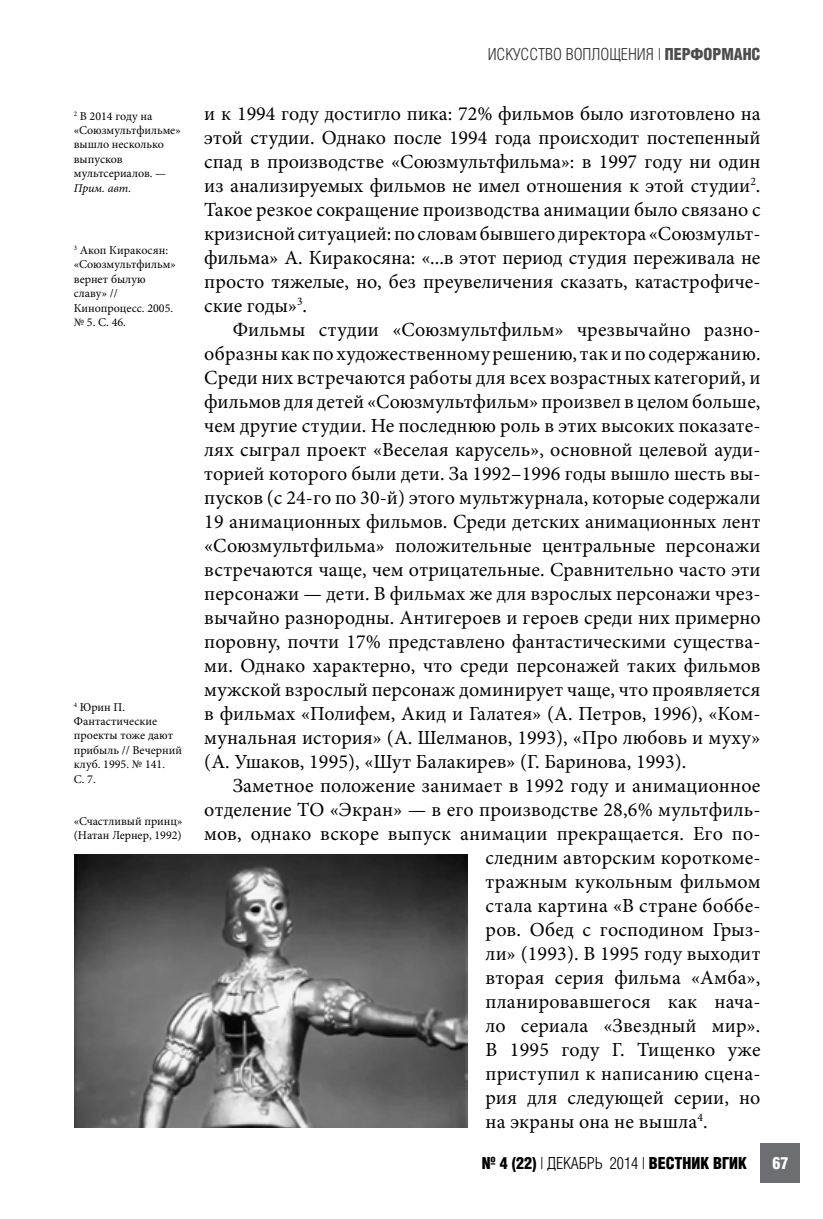
<style>
.page{position:relative;width:823px;height:1219px;background:#fff}
.page>*{position:absolute;margin:0;border:0;box-sizing:border-box;transform-origin:0 0}
.t1{font:20px/24px "Minion Pro";letter-spacing:.01em;color:#000;text-align:justify}
.t2{font:700 16px "AG Letterica Cond L";color:#000}
.t3{font:16px "AG Letterica Cond L";color:#333}
.t4{font:700 16px "AG Letterica Cond L";color:#fff}
.t5{font:12px/14.4px "Minion Pro";color:#000}
.t6{font:italic 12px "Minion Pro";color:#000}
.s1{font-weight:700;color:#4d4d4d}
.s2{font-weight:400}
</style>
<div class="page">
<div style="left:760px;top:1143px;width:39px;height:40px;background:#6d6e71"></div>
<img style="left:74px;top:854px;width:393px;height:274px">
<p class="t5" style="left:74px;top:109px;width:108px"><sup>2</sup> В 2014 году на «Союзмультфильме» вышло несколько выпусков мультсериалов. —</p>
<p class="t6" style="left:74px;top:180px;width:59px">Прим. авт.</p>
<p class="t5" style="left:74px;top:243px;width:103px"><sup>3</sup> Акоп Киракосян: «Союзмультфильм» вернет былую славу» //<br>Кинопроцесс. 2005. № 5. C. 46.</p>
<p class="t5" style="left:74px;top:700px;width:110px"><sup>4</sup> Юрин П.<br>Фантастические проекты тоже дают прибыль // Вечерний клуб. 1995. № 141.<br>С. 7.</p>
<p class="t5" style="left:74px;top:814px;width:110px">«Счастливый принц» (Натан Лернер, 1992)</p>
<p class="t3" style="left:487px;top:44px;width:274px">ИСКУССТВО ВОПЛОЩЕНИЯ | <span class="s1">ПЕРФОРМАНС</span></p>
<p class="t1" style="left:204px;top:102px;width:557px">и к 1994 году достигло пика: 72% фильмов было изготовлено на этой студии. Однако после 1994 года происходит постепенный спад в производстве «Союзмультфильма»: в 1997 году ни один из анализируемых фильмов не имел отношения к этой студии<sup>2</sup>.<br>Такое резкое сокращение производства анимации было связано с кризисной ситуацией: по словам бывшего директора «Союзмульт&shy;фильма» А. Киракосяна: «...в этот период студия переживала не просто тяжелые, но, без преувеличения сказать, катастрофиче&shy;ские годы»<sup>3</sup>.</p>
<p class="t1" style="left:204px;top:318px;width:557px;text-indent:28px">Фильмы студии «Союзмультфильм» чрезвычайно разно&shy;образны как по художественному решению, так и по содержанию.<br>Среди них встречаются работы для всех возрастных категорий, и фильмов для детей «Союзмультфильм» произвел в целом больше, чем другие студии. Не последнюю роль в этих высоких показате&shy;лях сыграл проект «Веселая карусель», основной целевой ауди&shy;торией которого были дети. За 1992–1996 годы вышло шесть вы&shy;пусков (с 24-го по 30-й) этого мультжурнала, которые содержали 19 анимационных фильмов. Среди детских анимационных лент «Союзмультфильма» положительные центральные персонажи встречаются чаще, чем отрицательные. Сравнительно часто эти персонажи — дети. В фильмах же для взрослых персонажи чрез&shy;вычайно разнородны. Антигероев и героев среди них примерно поровну, почти 17% представлено фантастическими существа&shy;ми. Однако характерно, что среди персонажей таких фильмов мужской взрослый персонаж доминирует чаще, что проявляется в фильмах «Полифем, Акид и Галатея» (А. Петров, 1996), «Ком&shy;мунальная история» (А. Шелманов, 1993), «Про любовь и муху» (А. Ушаков, 1995), «Шут Балакирев» (Г. Баринова, 1993).</p>
<p class="t1" style="left:232px;top:774px;width:529px">Заметное положение занимает в 1992 году и анимационное</p>
<p class="t1" style="left:204px;top:798px;width:557px">отделение ТО «Экран» — в его производстве 28,6% мультфиль-</p>
<p class="t1" style="left:204px;top:822px;width:557px">мов, однако вскоре выпуск анимации прекращается. Его по-</p>
<p class="t1" style="left:485px;top:846px;width:276px">следним авторским короткоме-</p>
<p class="t1" style="left:485px;top:870px;width:276px">тражным кукольным фильмом</p>
<p class="t1" style="left:485px;top:894px;width:276px">стала картина «В стране боббе-</p>
<p class="t1" style="left:485px;top:918px;width:276px">ров. Обед с господином Грыз-</p>
<p class="t1" style="left:485px;top:942px;width:276px">ли» (1993). В 1995 году выходит</p>
<p class="t1" style="left:485px;top:966px;width:276px">вторая серия фильма «Амба»,</p>
<p class="t1" style="left:485px;top:990px;width:276px">планировавшегося как нача-</p>
<p class="t1" style="left:485px;top:1014px;width:276px">ло сериала «Звездный мир».</p>
<p class="t1" style="left:485px;top:1038px;width:276px">В 1995 году Г. Тищенко уже</p>
<p class="t1" style="left:485px;top:1062px;width:276px">приступил к написанию сцена-</p>
<p class="t1" style="left:485px;top:1086px;width:276px">рия для следующей серии, но</p>
<p class="t1" style="left:485px;top:1110px;width:223px">на экраны она не вышла<sup>4</sup>.</p>
<p class="t2" style="left:481px;top:1153px;width:267px">№ 4 (22) <span class="s2">| ДЕКАБРЬ 2014 |</span> ВЕСТНИК ВГИК</p>
<p class="t4" style="left:772px;top:1153px;width:17px">67</p>
</div>
